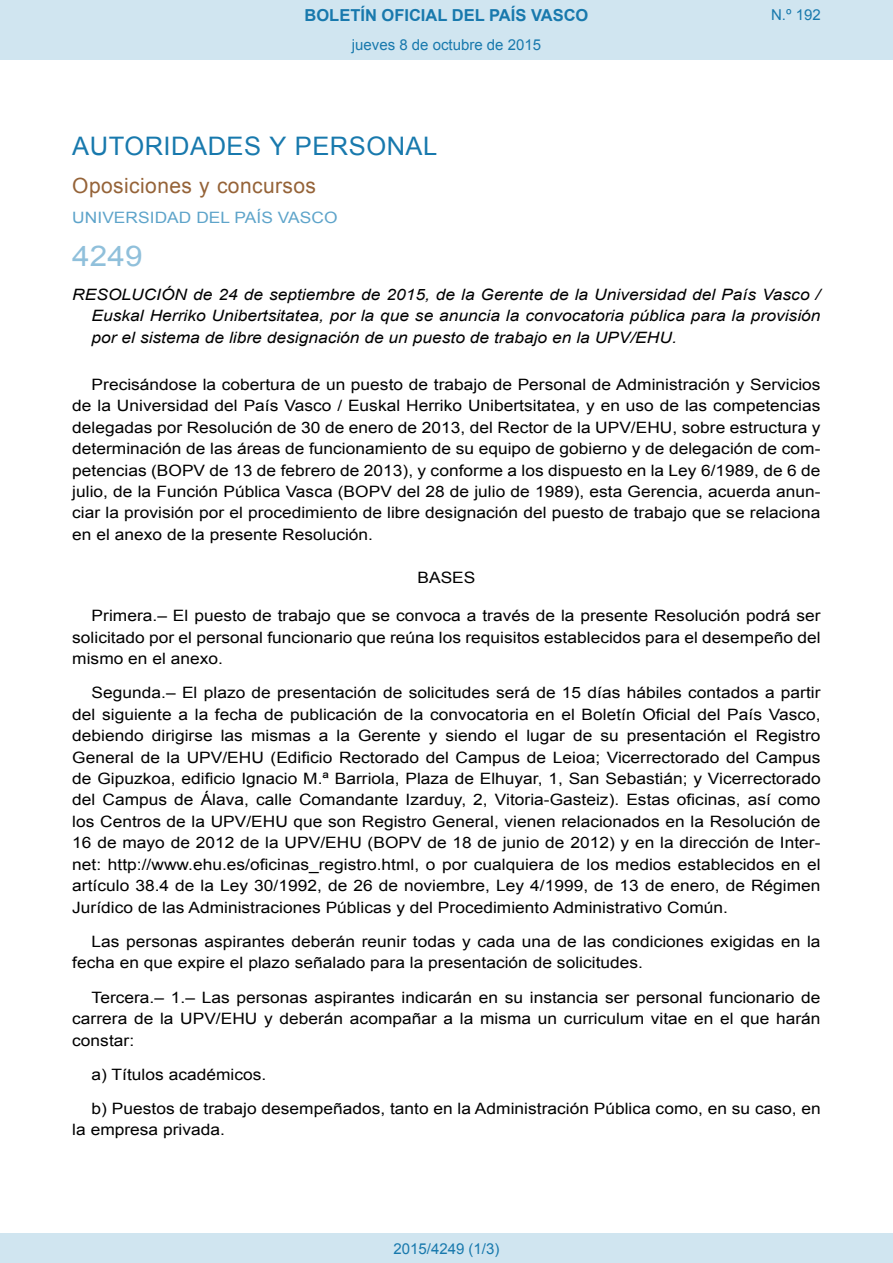
<style>
.page{position:relative;width:893px;height:1263px;background:#fff}
.page>*{position:absolute;margin:0;border:0;box-sizing:border-box;transform-origin:0 0}
.BOPVOrden{font:28.5px "Arial";color:#90c0db;scale:1.11 1}
.BOPVSeccion{font:25.5px "Arial";letter-spacing:.02em;color:#1879ad}
.BOPVSubseccion{font:21px "Arial";letter-spacing:.02em;color:#956338}
.t1{font:700 16.5px "Arial";color:#1879ad}
.BOPVDetalle{font:15.6px/21.5px "Arial";color:#000;text-align:justify;scale:1.11 1}
.BOPVTitulo{font:italic 15.6px/21.5px "Arial";color:#000;text-align:justify;scale:1.11 1}
.BOPVOrganismo{font:15.6px "Arial";letter-spacing:.005em;color:#5ea4ca;scale:1.11 1}
.BOPVClave{font:15.6px "Arial";color:#000;scale:1.11 1}
.Paginacion_Centro{font:15px "Arial";color:#1879ad}
</style>
<div class="page">
<div style="left:0;top:0;width:893px;height:60px;background:#d0e5f0"></div>
<div style="left:0;top:1233px;width:893px;height:30px;background:#d0e5f0"></div>
<p class="t1" style="left:305px;top:4px;width:285px">BOLETÍN OFICIAL DEL PAÍS VASCO</p>
<p class="Paginacion_Centro" style="left:352px;top:35px;width:191px">jueves 8 de octubre de 2015</p>
<p class="Paginacion_Centro" style="left:771px;top:5px;width:51px">N.º 192</p>
<p class="BOPVSeccion" style="left:72px;top:129px;width:367px">AUTORIDADES Y PERSONAL</p>
<p class="BOPVSubseccion" style="left:72px;top:171px;width:245px">Oposiciones y concursos</p>
<p class="BOPVOrganismo" style="left:72px;top:207px;width:240px">UNIVERSIDAD DEL PAÍS VASCO</p>
<p class="BOPVOrden" style="left:72px;top:237px;width:65px">4249</p>
<p class="BOPVTitulo" style="left:92px;top:284px;width:658px;text-indent:-19px">RESOLUCIÓN de 24 de septiembre de 2015, de la Gerente de la Universidad del País Vasco / Euskal Herriko Unibertsitatea, por la que se anuncia la convocatoria pública para la provisión por el sistema de libre designación de un puesto de trabajo en la UPV/EHU.</p>
<p class="BOPVDetalle" style="left:72px;top:374px;width:676px;text-indent:19px">Precisándose la cobertura de un puesto de trabajo de Personal de Administración y Servicios de la Universidad del País Vasco / Euskal Herriko Unibertsitatea, y en uso de las competencias delegadas por Resolución de 30 de enero de 2013, del Rector de la UPV/EHU, sobre estructura y determinación de las áreas de funcionamiento de su equipo de gobierno y de delegación de com&shy;petencias (BOPV de 13 de febrero de 2013), y conforme a los dispuesto en la Ley 6/1989, de 6 de julio, de la Función Pública Vasca (BOPV del 28 de julio de 1989), esta Gerencia, acuerda anun&shy;ciar la provisión por el procedimiento de libre designación del puesto de trabajo que se relaciona en el anexo de la presente Resolución.</p>
<p class="BOPVClave" style="left:417px;top:567px;width:54px">BASES</p>
<p class="BOPVDetalle" style="left:72px;top:605px;width:676px;text-indent:19px">Primera.– El puesto de trabajo que se convoca a través de la presente Resolución podrá ser solicitado por el personal funcionario que reúna los requisitos establecidos para el desempeño del mismo en el anexo.</p>
<p class="BOPVDetalle" style="left:72px;top:682px;width:676px;text-indent:19px">Segunda.– El plazo de presentación de solicitudes será de 15 días hábiles contados a partir del siguiente a la fecha de publicación de la convocatoria en el Boletín Oficial del País Vasco, debiendo dirigirse las mismas a la Gerente y siendo el lugar de su presentación el Registro General de la UPV/EHU (Edificio Rectorado del Campus de Leioa; Vicerrectorado del Campus de Gipuzkoa, edificio Ignacio M.ª Barriola, Plaza de Elhuyar, 1, San Sebastián; y Vicerrectorado del Campus de Álava, calle Comandante Izarduy, 2, Vitoria-Gasteiz). Estas oficinas, así como los Centros de la UPV/EHU que son Registro General, vienen relacionados en la Resolución de 16 de mayo de 2012 de la UPV/EHU (BOPV de 18 de junio de 2012) y en la dirección de Inter&shy;net: http://www.ehu.es/oficinas_registro.html, o por cualquiera de los medios establecidos en el artículo 38.4 de la Ley 30/1992, de 26 de noviembre, Ley 4/1999, de 13 de enero, de Régimen Jurídico de las Administraciones Públicas y del Procedimiento Administrativo Común.</p>
<p class="BOPVDetalle" style="left:72px;top:931px;width:676px;text-indent:19px">Las personas aspirantes deberán reunir todas y cada una de las condiciones exigidas en la fecha en que expire el plazo señalado para la presentación de solicitudes.</p>
<p class="BOPVDetalle" style="left:72px;top:986px;width:676px;text-indent:19px">Tercera.– 1.– Las personas aspirantes indicarán en su instancia ser personal funcionario de carrera de la UPV/EHU y deberán acompañar a la misma un curriculum vitae en el que harán constar:</p>
<p class="BOPVDetalle" style="left:92px;top:1064px;width:159px">a) Títulos académicos.</p>
<p class="BOPVDetalle" style="left:72px;top:1098px;width:676px;text-indent:19px">b) Puestos de trabajo desempeñados, tanto en la Administración Pública como, en su caso, en la empresa privada.</p>
<p class="Paginacion_Centro" style="left:393px;top:1238px;width:107px">2015/4249 (1/3)</p>
</div>
